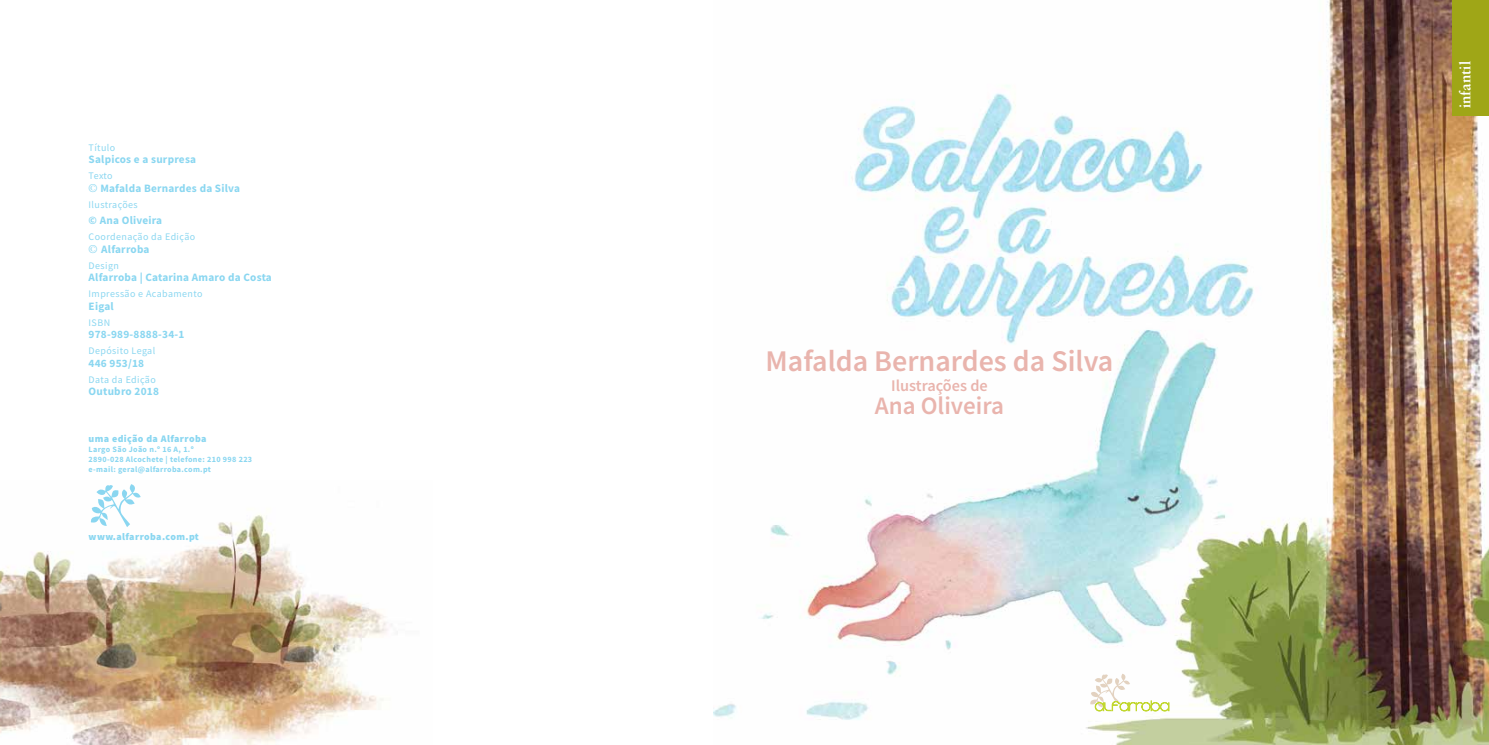
<style>
.page{position:relative;width:1489px;height:745px;background:#fff}
.page>*{position:absolute;margin:0;border:0;box-sizing:border-box;transform-origin:0 0}
.t1{font:600 30px "Source Sans Pro";color:#e9b4ad}
.t2{font:600 25px "Source Sans Pro";color:#e9b4ad}
.t3{font:600 16.25px "Source Sans Pro";color:#e9b4ad}
.t4{font:700 15px "Sabon";color:#fff}
.t5{font:700 11.25px "Source Sans Pro";letter-spacing:.02em;color:#7dd2ef}
.t6{font:10px "Source Sans Pro";letter-spacing:.04em;color:#7dd2ef}
.t7{font:900 10px "Source Sans Pro";letter-spacing:.04em;color:#7dd2ef}
.t8{font:700 8.12px/10px "Source Sans Pro";letter-spacing:.04em;color:#7dd2ef}
.s1{font-family:"Sabon LT Std";font-weight:400}
</style>
<div class="page">
<img style="left:713px;top:0;width:775px;height:744px">
<img style="left:0;top:514px;width:392px;height:230px">
<svg style="left:90px;top:484px;width:51px;height:43px"></svg>
<div style="left:1452px;top:0;width:36px;height:115px;background:#9fa617"></div>
<svg style="left:1089px;top:673px;width:80px;height:38px"></svg>
<p class="t6" style="left:89px;top:141px;width:28px">Título</p>
<p class="t5" style="left:89px;top:152px;width:109px">Salpicos e a surpresa</p>
<p class="t6" style="left:89px;top:169px;width:26px">Texto</p>
<p class="t5" style="left:89px;top:180px;width:153px"><span class="s1">©</span> Mafalda Bernardes da Silva</p>
<p class="t6" style="left:89px;top:198px;width:51px">Ilustrações</p>
<p class="t5" style="left:89px;top:212px;width:75px">© Ana Oliveira</p>
<p class="t6" style="left:89px;top:230px;width:108px">Coordenação da Edição</p>
<p class="t5" style="left:89px;top:241px;width:62px"><span class="s1">©</span> Alfarroba</p>
<p class="t6" style="left:89px;top:259px;width:32px">Design</p>
<p class="t5" style="left:89px;top:269px;width:185px">Alfarroba | Catarina Amaro da Costa</p>
<p class="t6" style="left:89px;top:287px;width:115px">Impressão e Acabamento</p>
<p class="t5" style="left:89px;top:298px;width:27px">Eigal</p>
<p class="t6" style="left:89px;top:316px;width:23px">ISBN</p>
<p class="t5" style="left:89px;top:327px;width:97px">978-989-8888-34-1</p>
<p class="t6" style="left:89px;top:344px;width:68px">Depósito Legal</p>
<p class="t5" style="left:89px;top:355px;width:57px">446 953/18</p>
<p class="t6" style="left:89px;top:373px;width:69px">Data da Edição</p>
<p class="t5" style="left:89px;top:384px;width:72px">Outubro 2018</p>
<p class="t7" style="left:89px;top:431px;width:119px">uma edição da Alfarroba</p>
<p class="t8" style="left:89px;top:444px;width:165px">Largo São João n.º 16 A, 1.º<br>2890-028 Alcochete | telefone: 210 998 223 e-mail: geral@alfarroba.com.pt</p>
<p class="t7" style="left:89px;top:529px;width:112px">www.alfarroba.com.pt</p>
<h1 class="t1" style="left:765px;top:340px;width:349px">Mafalda Bernardes da Silva</h1>
<h3 class="t3" style="left:891px;top:374px;width:98px">Ilustrações de</h3>
<h2 class="t2" style="left:874px;top:389px;width:131px">Ana Oliveira</h2>
<h3 class="t4" style="left:1455px;top:108px;width:48px;rotate:-90deg">infantil</h3>
</div>
